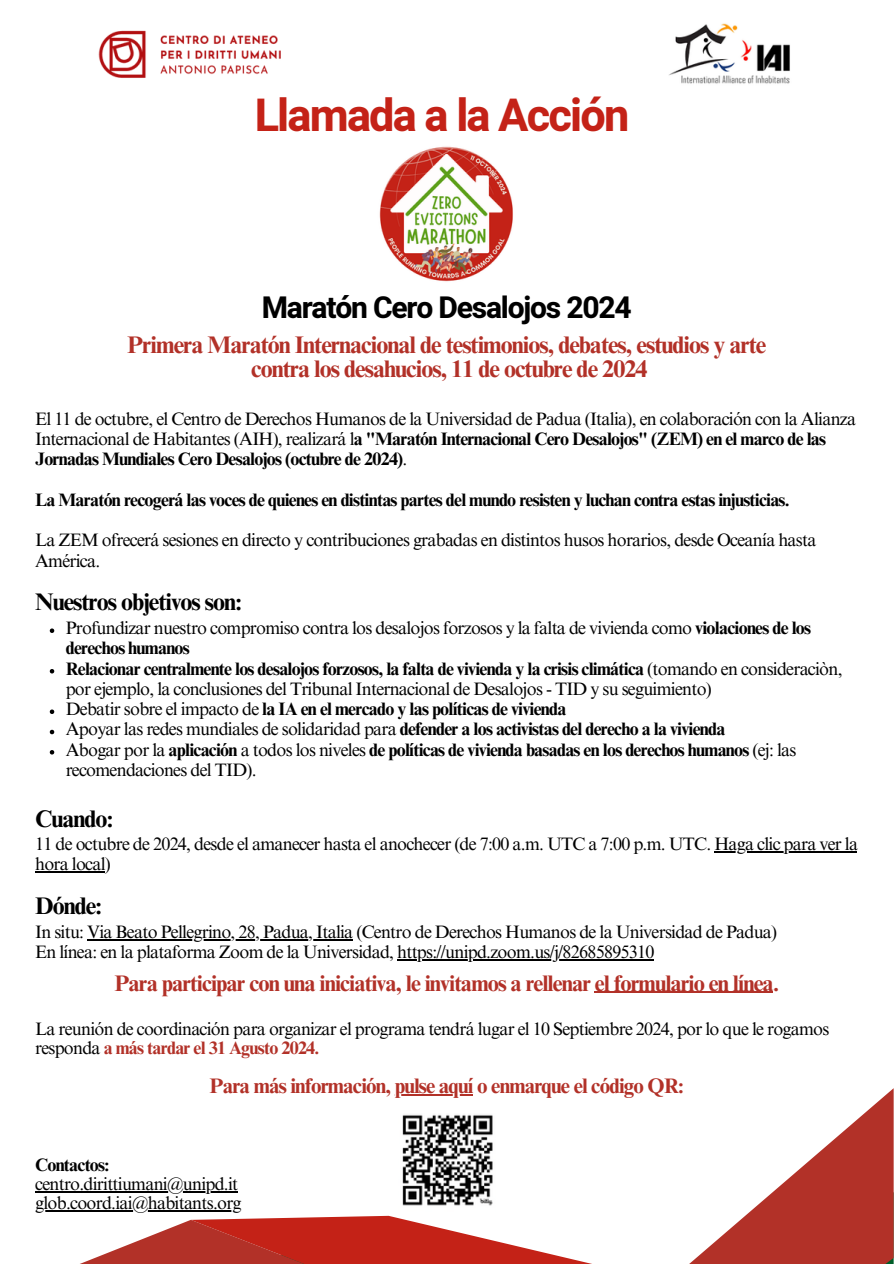
<style>
.page{position:relative;width:894px;height:1264px;background:#fff}
.page>*{position:absolute;margin:0;border:0;box-sizing:border-box;transform-origin:0 0}
.t1{font:700 45px "Heebo";letter-spacing:-.04em;color:#c42217}
.t2{font:700 30px "Heebo";letter-spacing:-.04em;color:#000}
.t3{font:700 24px/24.8px "Times NRMT Pro";letter-spacing:-.04em;color:#b23128;text-align:center}
.t4{font:700 24px "Times NRMT Pro";letter-spacing:-.04em;color:#000}
.t5{font:700 22.5px "Times NRMT Pro";letter-spacing:-.04em;color:#b23128}
.t6{font:700 21px "Times NRMT Pro";letter-spacing:-.04em;color:#b23128}
.t7{font:18px/20.2px "Times NRMT Pro";letter-spacing:-.04em;color:#000}
.t8{font:700 18px/20.2px "Times NRMT Pro";letter-spacing:-.04em;color:#000}
.s1{font-weight:700}
.s2{font-weight:400}
.s3{font-weight:700;color:#b23128}
</style>
<div class="page">
<svg style="left:35px;top:1192px;width:203px;height:20px"></svg>
<svg style="left:690px;top:1089px;width:203px;height:174px"></svg>
<svg style="left:82px;top:1215px;width:506px;height:48px"></svg>
<svg style="left:50px;top:628px;width:4px;height:5px"></svg>
<svg style="left:50px;top:669px;width:4px;height:4px"></svg>
<svg style="left:50px;top:709px;width:4px;height:5px"></svg>
<svg style="left:50px;top:729px;width:4px;height:5px"></svg>
<svg style="left:50px;top:750px;width:4px;height:4px"></svg>
<hr style="left:714px;top:851px;width:143px;height:1px;background:#000">
<hr style="left:35px;top:871px;width:70px;height:1px;background:#000">
<hr style="left:87px;top:939px;width:265px;height:1px;background:#000">
<hr style="left:397px;top:959px;width:256px;height:1px;background:#000">
<img style="left:98px;top:30px;width:183px;height:48px">
<img style="left:669px;top:23px;width:121px;height:61px">
<img style="left:379px;top:146px;width:134px;height:136px">
<hr style="left:594px;top:991px;width:178px;height:2px;background:#b23128">
<hr style="left:394px;top:1094px;width:78px;height:1px;background:#b23128">
<hr style="left:35px;top:1191px;width:202px;height:1px;background:#000">
<hr style="left:35px;top:1210px;width:206px;height:1px;background:#000">
<img style="left:402px;top:1114px;width:91px;height:92px">
<h3 class="t1" style="left:254px;top:84px;width:376px">Llamada a la Acción</h3>
<p class="t2" style="left:262px;top:286px;width:371px">Maratón Cero Desalojos 2024</p>
<p class="t3" style="left:127px;top:335px;width:640px">Primera Maratón Internacional de testimonios, debates, estudios y arte contra los desahucios, 11 de octubre de 2024</p>
<h1 class="t7" style="left:35px;top:411px;width:822px">El 11 de octubre, el Centro de Derechos Humanos de la Universidad de Padua (Italia), en colaboración con la Alianza<br>Internacional de Habitantes (AIH), realizará l<span class="s1">a "Maratón Internacional Cero Desalojos" (ZEM) en el marco de las<br>Jornadas Mundiales Cero Desalojos (octubre de 2024)</span>.</h1>
<p class="t8" style="left:35px;top:492px;width:755px">La Maratón recogerá las voces de quienes en distintas partes del mundo resisten y luchan contra estas injusticias.</p>
<p class="t7" style="left:35px;top:532px;width:782px">La ZEM ofrecerá sesiones en directo y contribuciones grabadas en distintos husos horarios, desde Oceanía hasta<br>América.</p>
<h2 class="t4" style="left:35px;top:593px;width:208px">Nuestros objetivos son:</h2>
<h3 class="t7" style="left:66px;top:620px;width:746px">Profundizar nuestro compromiso contra los desalojos forzosos y la falta de vivienda como <span class="s1">violaciones de los derechos humanos</span></h3>
<p class="t7" style="left:66px;top:660px;width:778px"><span class="s1">Relacionar centralmente los desalojos forzosos, la falta de vivienda y la crisis climática</span> (tomando en consideraciòn, por ejemplo, la conclusiones del Tribunal Internacional de Desalojos - TID y su seguimiento)</p>
<h5 class="t8" style="left:66px;top:701px;width:502px"><span class="s2">Debatir sobre el impacto de</span> la IA en el mercado y las políticas de vivienda</h5>
<p class="t8" style="left:66px;top:721px;width:661px"><span class="s2">Apoyar las redes mundiales de solidaridad para</span> defender a los activistas del derecho a la vivienda</p>
<h3 class="t8" style="left:66px;top:741px;width:732px"><span class="s2">Abogar por la</span> aplicación <span class="s2">a todos los niveles</span> de políticas de vivienda basadas en los derechos humanos <span class="s2">(ej: las recomendaciones del TID).</span></h3>
<p class="t4" style="left:35px;top:809px;width:79px">Cuando:</p>
<p class="t7" style="left:35px;top:836px;width:824px">11 de octubre de 2024, desde el amanecer hasta el anochecer (de 7:00 a.m. UTC a 7:00 p.m. UTC. Haga clic para ver la</p>
<p class="t7" style="left:35px;top:856px;width:77px">hora local)</p>
<p class="t4" style="left:35px;top:897px;width:68px">Dónde:</p>
<p class="t7" style="left:35px;top:924px;width:743px">In situ: Via Beato Pellegrino, 28, Padua, Italia (Centro de Derechos Humanos de la Universidad de Padua)</p>
<p class="t7" style="left:35px;top:944px;width:620px">En línea: en la plataforma Zoom de la Universidad, https://unipd.zoom.us/j/82685895310</p>
<p class="t5" style="left:114px;top:974px;width:666px">Para participar con una iniciativa, le invitamos a rellenar el formulario en línea.</p>
<h4 class="t7" style="left:35px;top:1021px;width:795px;line-height:19.2px">La reunión de coordinación para organizar el programa tendrá lugar el 10 Septiembre 2024, por lo que le rogamos responda <span class="s3">a más tardar el 31 Agusto 2024.</span></h4>
<p class="t6" style="left:209px;top:1078px;width:476px">Para más información, pulse aquí o enmarque el código QR:</p>
<p class="t8" style="left:35px;top:1156px;width:76px">Contactos:</p>
<p class="t7" style="left:35px;top:1175px;width:204px">centro.dirittiumani@unipd.it</p>
<p class="t7" style="left:35px;top:1194px;width:208px">glob.coord.iai@habitants.org</p>
</div>
